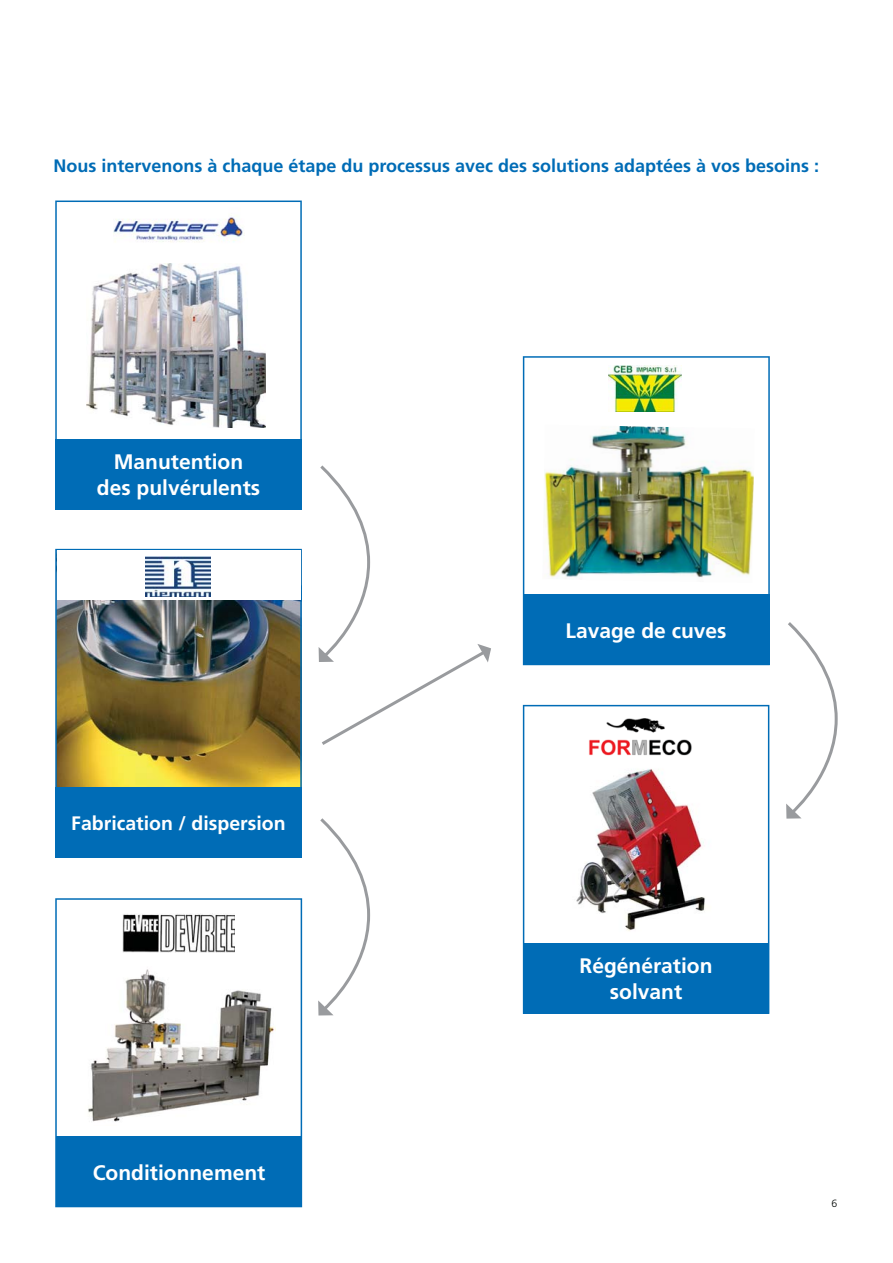
<style>
.page{position:relative;width:893px;height:1263px;background:#fff}
.page>*{position:absolute;margin:0;border:0;box-sizing:border-box;transform-origin:0 0}
.t1{font:700 21px/25.2px "Frutiger LT Pro";color:#fff;text-align:center}
.t2{font:700 19.5px "Frutiger LT Pro";color:#fff}
.t3{font:700 18px "Frutiger LT Pro";color:#006cb6}
.t4{font:300 10.5px "Frutiger LT Pro";color:#030806}
</style>
<div class="page">
<svg style="left:55px;top:201px;width:247px;height:238px"></svg>
<div style="left:55px;top:439px;width:247px;height:71px;background:#006cb6"></div>
<img style="left:113px;top:208px;width:131px;height:45px">
<svg style="left:55px;top:898px;width:247px;height:309px"></svg>
<div style="left:56px;top:1136px;width:246px;height:71px;background:#006cb6"></div>
<img style="left:122px;top:913px;width:112px;height:39px">
<svg style="left:523px;top:705px;width:246px;height:238px"></svg>
<div style="left:523px;top:943px;width:246px;height:71px;background:#006cb6"></div>
<img style="left:587px;top:713px;width:107px;height:44px">
<img style="left:523px;top:356px;width:247px;height:309px">
<div style="left:523px;top:594px;width:246px;height:71px;background:#006cb6"></div>
<img style="left:608px;top:366px;width:73px;height:46px">
<img style="left:55px;top:549px;width:247px;height:238px">
<div style="left:55px;top:787px;width:247px;height:71px;background:#006cb6"></div>
<div style="left:57px;top:550px;width:243px;height:50px;background:#fff"></div>
<img style="left:145px;top:557px;width:66px;height:39px">
<svg style="left:319px;top:465px;width:172px;height:280px"></svg>
<svg style="left:318px;top:818px;width:52px;height:198px"></svg>
<svg style="left:786px;top:622px;width:52px;height:197px"></svg>
<p class="t3" style="left:53px;top:159px;width:767px">Nous intervenons à chaque étape du processus avec des solutions adaptées à vos besoins :</p>
<p class="t1" style="left:97px;top:451px;width:165px">Manutention des pulvérulents</p>
<p class="t2" style="left:71px;top:816px;width:216px">Fabrication / dispersion</p>
<p class="t1" style="left:93px;top:1161px;width:174px">Conditionnement</p>
<p class="t1" style="left:566px;top:619px;width:162px">Lavage de cuves</p>
<p class="t1" style="left:580px;top:955px;width:134px">Régénération solvant</p>
<p class="t4" style="left:831px;top:1200px;width:7px">6</p>
</div>
